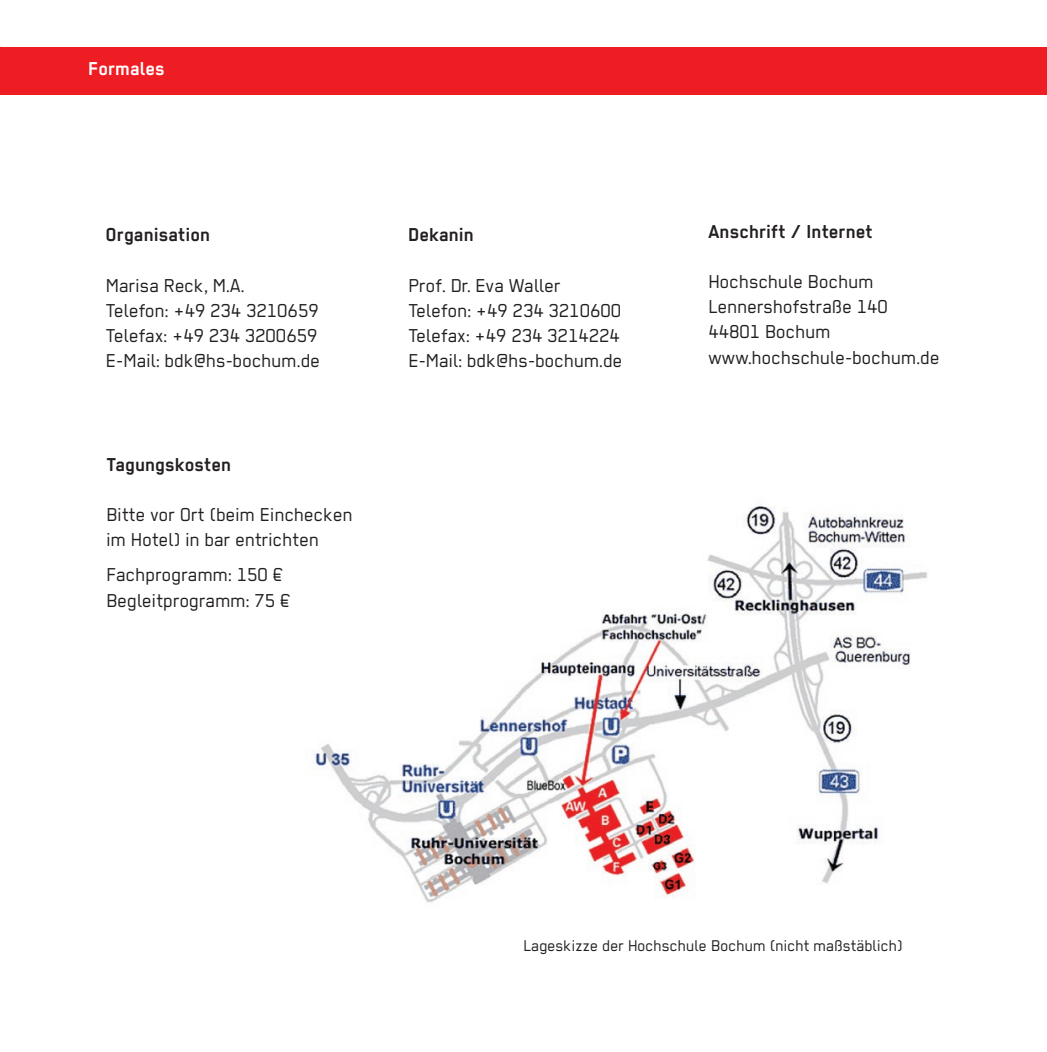
<style>
.page{position:relative;width:1047px;height:1052px;background:#fff}
.page>*{position:absolute;margin:0;border:0;box-sizing:border-box;transform-origin:0 0}
.t1{font:21px/25.2px "BO Regular Normal";color:#231f20}
.t2{font:700 21px "BO Regular";color:#231f20}
.t3{font:700 21px "BO Regular";color:#fff}
.t4{font:17.5px "BO Regular Normal";color:#231f20}
</style>
<div class="page">
<img style="left:315px;top:505px;width:613px;height:398px">
<div style="left:0;top:47px;width:1047px;height:48px;background:#ee1d23"></div>
<p class="t3" style="left:89px;top:57px;width:78px">Formales</p>
<p class="t2" style="left:106px;top:223px;width:106px">Organisation</p>
<p class="t1" style="left:106px;top:272px;width:216px">Marisa Reck, M.A.<br>Telefon: +49 234 3210659<br>Telefax: +49 234 3200659<br>E-Mail: bdk@hs-bochum.de</p>
<p class="t2" style="left:106px;top:453px;width:126px">Tagungskosten</p>
<p class="t1" style="left:106px;top:501px;width:248px">Bitte vor Ort (beim Einchecken im Hotel) in bar entrichten</p>
<p class="t1" style="left:106px;top:562px;width:186px">Fachprogramm: 150 €<br>Begleitprogramm: 75 €</p>
<p class="t2" style="left:408px;top:223px;width:67px">Dekanin</p>
<p class="t1" style="left:408px;top:272px;width:216px">Prof. Dr. Eva Waller<br>Telefon: +49 234 3210600<br>Telefax: +49 234 3214224<br>E-Mail: bdk@hs-bochum.de</p>
<p class="t2" style="left:708px;top:220px;width:166px">Anschrift / Internet</p>
<p class="t1" style="left:708px;top:268px;width:233px">Hochschule Bochum<br>Lennershofstraße 140<br>44801 Bochum www.hochschule-bochum.de</p>
<p class="t4" style="left:523px;top:936px;width:381px">Lageskizze der Hochschule Bochum (nicht maßstäblich)</p>
</div>
